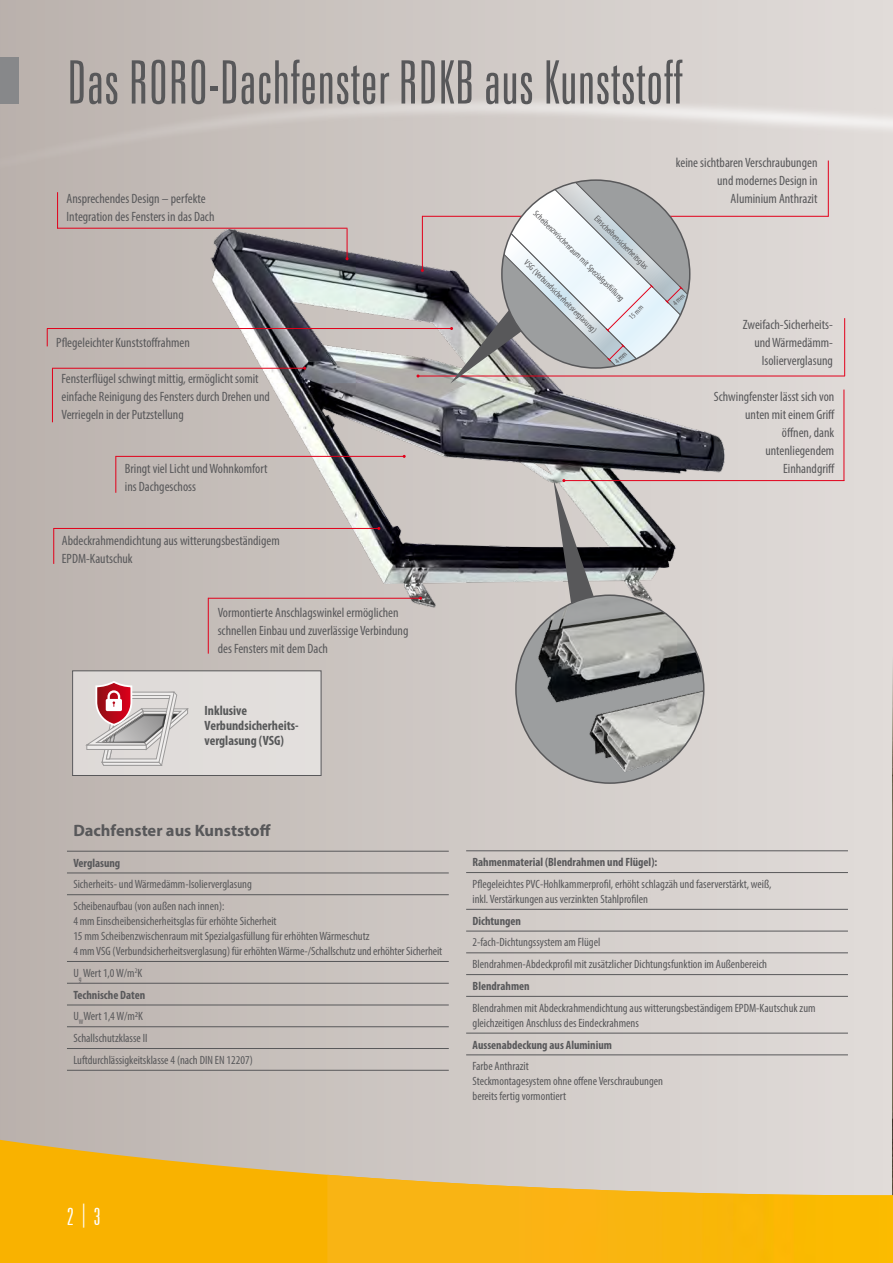
<style>
.page{position:relative;width:893px;height:1263px;background:#fff}
.page>*{position:absolute;margin:0;border:0;box-sizing:border-box;transform-origin:0 0}
.t1{font:300 extra-condensed 60px "Zurich BT";color:#58585a}
.t2{font:300 extra-condensed 24px "Zurich BT";color:#fff}
.t3{font:700 16.5px "Myriad Pro";color:#58585a}
.t4{font:condensed 13.5px/18px "Myriad Pro";color:#58585a}
.t5{font:700 condensed 13.5px/15px "Myriad Pro";color:#575859}
.t6{font:condensed 12px/21.8px "Myriad Pro";color:#58585a}
.t7{font:700 condensed 12px "Myriad Pro";color:#58585a}
.t8{font:condensed 8.85px "Myriad Pro";color:#58585a}
.t9{font:condensed 7.8px "Myriad Pro";color:#58585a}
.s1{font-weight:700}
</style>
<div class="page">
<div style="left:0;top:0;width:893px;height:1263px;background:linear-gradient(to right,#bab2ad,#e1dcda)"></div>
<img style="left:195px;top:432px;width:542px;height:185px">
<hr style="left:208px;top:598px;width:213px;height:1px;background:#e2001a">
<hr style="left:208px;top:598px;width:1px;height:56px;background:#e2001a">
<hr style="left:53px;top:528px;width:326px;height:1px;background:#e2001a">
<hr style="left:53px;top:528px;width:1px;height:36px;background:#e2001a">
<hr style="left:115px;top:456px;width:289px;height:1px;background:#e2001a">
<hr style="left:115px;top:456px;width:1px;height:37px;background:#e2001a">
<hr style="left:564px;top:480px;width:280px;height:1px;background:#e2001a">
<hr style="left:844px;top:389px;width:1px;height:92px;background:#e2001a">
<svg style="left:553px;top:479px;width:57px;height:135px"></svg>
<img style="left:516px;top:595px;width:188px;height:188px;border-radius:94px">
<img style="left:892px;top:656px;width:1px;height:481px">
<img style="left:0;top:0;width:893px;height:432px">
<div style="left:0;top:57px;width:19px;height:47px;background:#87888a"></div>
<svg style="left:0;top:1137px;width:893px;height:126px;fill:#f9b200"></svg>
<img style="left:327px;top:1138px;width:566px;height:125px">
<hr style="left:67px;top:851px;width:382px;height:1px;background:#58585a">
<hr style="left:67px;top:873px;width:382px;height:1px;background:#58585a">
<hr style="left:67px;top:894px;width:382px;height:1px;background:#58585a">
<hr style="left:67px;top:961px;width:382px;height:1px;background:#58585a">
<hr style="left:67px;top:983px;width:382px;height:1px;background:#58585a">
<hr style="left:67px;top:1005px;width:382px;height:1px;background:#58585a">
<hr style="left:67px;top:1026px;width:382px;height:1px;background:#58585a">
<hr style="left:67px;top:1048px;width:382px;height:1px;background:#58585a">
<hr style="left:67px;top:1070px;width:382px;height:1px;background:#58585a">
<hr style="left:466px;top:850px;width:382px;height:1px;background:#58585a">
<hr style="left:466px;top:872px;width:382px;height:1px;background:#58585a">
<hr style="left:466px;top:909px;width:382px;height:1px;background:#58585a">
<hr style="left:466px;top:931px;width:382px;height:1px;background:#58585a">
<hr style="left:466px;top:952px;width:382px;height:1px;background:#58585a">
<hr style="left:466px;top:974px;width:382px;height:1px;background:#58585a">
<hr style="left:466px;top:996px;width:382px;height:1px;background:#58585a">
<hr style="left:466px;top:1033px;width:382px;height:1px;background:#58585a">
<hr style="left:466px;top:1054px;width:382px;height:1px;background:#58585a">
<div style="left:73px;top:671px;width:248px;height:104px;background:#e1dedb"></div>
<div style="left:72px;top:670px;width:249px;height:106px;border:1px solid #58585a"></div>
<svg style="left:85px;top:681px;width:104px;height:85px"></svg>
<svg style="left:450px;top:180px;width:240px;height:203px"></svg>
<h1 class="t1" style="left:67px;top:50px;width:617px">Das RORO-Dachfenster RDKB aus Kunststoff</h1>
<p class="t4" style="left:67px;top:189px;width:149px">Ansprechendes Design – perfekte<br>Integration des Fensters in das Dach</p>
<p class="t4" style="left:56px;top:333px;width:135px">Pflegeleichter Kunststoffrahmen</p>
<p class="t4" style="left:62px;top:369px;width:210px">Fensterflügel schwingt mittig, ermöglicht somit einfache Reinigung des Fensters durch Drehen und<br>Verriegeln in der Putzstellung</p>
<p class="t4" style="left:125px;top:459px;width:144px">Bringt viel Licht und Wohnkomfort ins Dachgeschoss</p>
<p class="t4" style="left:62px;top:531px;width:219px">Abdeckrahmendichtung aus witterungsbeständigem<br>EPDM-Kautschuk</p>
<p class="t4" style="left:218px;top:603px;width:192px">Vormontierte Anschlagswinkel ermöglichen schnellen Einbau und zuverlässige Verbindung des Fensters mit dem Dach</p>
<p class="t5" style="left:205px;top:703px;width:96px">Inklusive<br>Verbundsicherheits&shy;verglasung (VSG)</p>
<p class="t8" style="left:539px;top:208px;width:126px;rotate:45deg">Scheibenzwischenraum mit Spezialgasfüllung</p>
<p class="t8" style="left:600px;top:213px;width:74px;rotate:45deg">Einscheibensicherheitsglas</p>
<p class="t8" style="left:529px;top:258px;width:100px;rotate:45deg">VSG (Verbundsicherheitsverglasung)</p>
<p class="t9" style="left:627px;top:315px;width:18px;rotate:-45deg">15 mm</p>
<p class="t4" style="left:676px;top:153px;width:143px;text-align:right">keine sichtbaren Verschraubungen und modernes Design in<br>Aluminium Anthrazit</p>
<p class="t4" style="left:743px;top:315px;width:92px;text-align:right">Zweifach-Sicherheits&shy;und Wärmedämm-<br>Isolierverglasung</p>
<p class="t4" style="left:714px;top:387px;width:123px;text-align:right">Schwingfenster lässt sich von unten mit einem Griff öffnen, dank untenliegendem<br>Einhandgriff</p>
<h3 class="t3" style="left:73px;top:820px;width:199px">Dachfenster aus Kunststoff</h3>
<p class="t7" style="left:73px;top:855px;width:48px">Verglasung</p>
<p class="t6" style="left:73px;top:873px;width:180px">Sicherheits- und Wärmedämm-Isolierverglasung<br>Scheibenaufbau (von außen nach innen):</p>
<p class="t6" style="left:73px;top:913px;width:371px;line-height:15px">4 mm Einscheibensicherheitsglas für erhöhte Sicherheit<br>15 mm Scheibenzwischenraum mit Spezialgasfüllung für erhöhten Wärmeschutz<br>4 mm VSG (Verbundsicherheitsverglasung) für erhöhten Wärme-/Schallschutz und erhöhter Sicherheit</p>
<p class="t6" style="left:73px;top:962px;width:181px">U<sub>g</sub> Wert 1,0 W/m<sup>2</sup>K<br><span class="s1">Technische Daten<br></span>U<sub>W</sub>Wert 1,4 W/m2K<br>Schallschutzklasse II<br>Luftdurchlässigkeitsklasse 4 (nach DIN EN 12207)</p>
<p class="t7" style="left:472px;top:855px;width:186px">Rahmenmaterial (Blendrahmen und Flügel):</p>
<p class="t6" style="left:472px;top:876px;width:300px;line-height:15px">Pflegeleichtes PVC-Hohlkammerprofil, erhöht schlagzäh und faserverstärkt, weiß, inkl. Verstärkungen aus verzinkten Stahlprofilen</p>
<p class="t7" style="left:472px;top:913px;width:50px">Dichtungen</p>
<p class="t6" style="left:472px;top:931px;width:296px">2-fach-Dichtungssystem am Flügel<br>Blendrahmen-Abdeckprofil mit zusätzlicher Dichtungsfunktion im Außenbereich</p>
<p class="t7" style="left:472px;top:978px;width:59px">Blendrahmen</p>
<p class="t6" style="left:472px;top:1000px;width:344px;line-height:15px">Blendrahmen mit Abdeckrahmendichtung aus witterungsbeständigem EPDM-Kautschuk zum gleichzeitigen Anschluss des Eindeckrahmens</p>
<p class="t7" style="left:472px;top:1037px;width:141px">Aussenabdeckung aus Aluminium</p>
<p class="t6" style="left:472px;top:1059px;width:192px;line-height:15px">Farbe Anthrazit<br>Steckmontagesystem ohne offene Verschraubungen bereits fertig vormontiert</p>
<h2 class="t2" style="left:67px;top:1203px;width:36px">2 | 3</h2>
</div>
